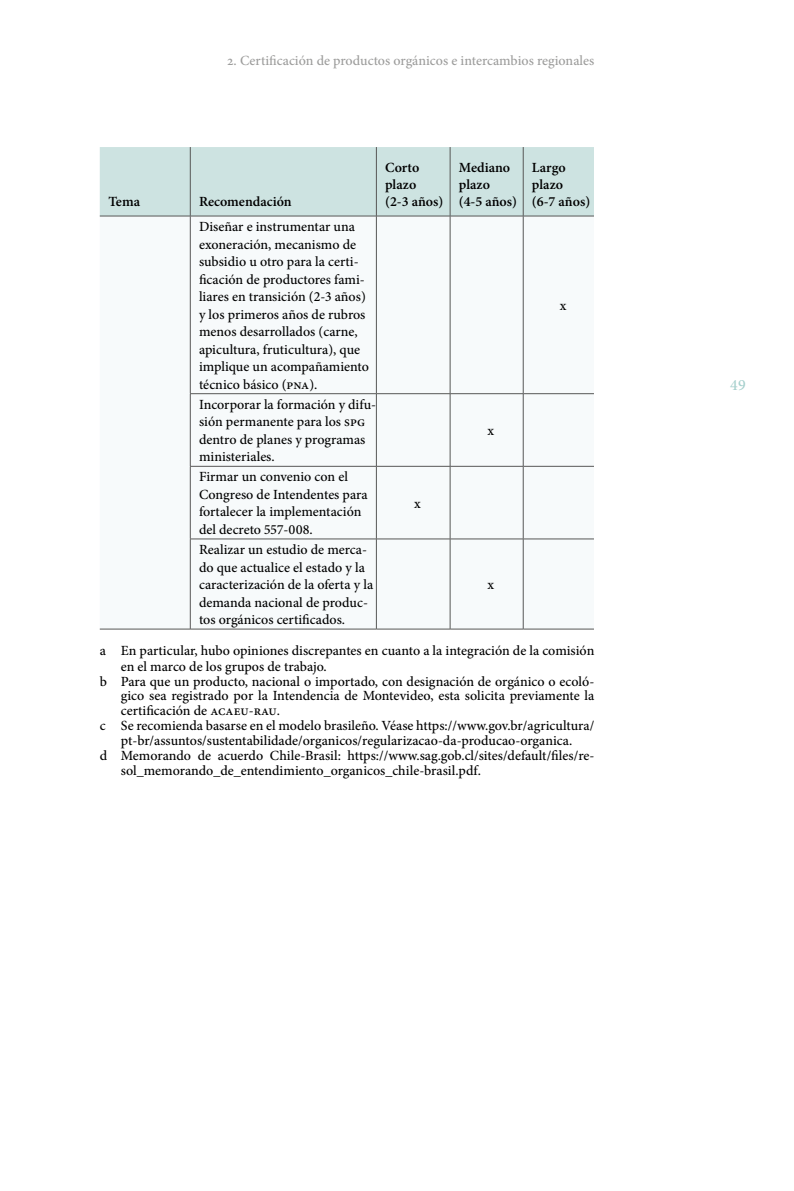
<style>
.page{position:relative;width:794px;height:1191px;background:#fff}
.page>*{position:absolute;margin:0;border:0;box-sizing:border-box;transform-origin:0 0}
.t1{font:500 15.75px "Minion Pro";color:#a6d0cd}
.t2{font:500 14px/17.5px "Minion Pro";color:#000}
.t3{font:600 14px/16.8px "Minion Pro";color:#000}
.t4{font:500 14px "Minion Pro";color:#9d9d9c}
</style>
<div class="page">
<div style="left:100px;top:147px;width:494px;height:69px;background:#cde3e1"></div>
<svg style="left:100px;top:217px;width:494px;height:412px"></svg>
<hr style="left:190px;top:147px;width:1px;height:69px;background:#575756">
<hr style="left:376px;top:147px;width:1px;height:69px;background:#575756">
<hr style="left:450px;top:147px;width:1px;height:69px;background:#575756">
<hr style="left:523px;top:147px;width:1px;height:69px;background:#575756">
<hr style="left:100px;top:216px;width:90px;height:1px;background:#575756">
<hr style="left:190px;top:216px;width:186px;height:1px;background:#575756">
<hr style="left:376px;top:216px;width:74px;height:1px;background:#575756">
<hr style="left:450px;top:216px;width:73px;height:1px;background:#575756">
<hr style="left:523px;top:216px;width:71px;height:1px;background:#575756">
<hr style="left:190px;top:216px;width:1px;height:177px;background:#575756">
<hr style="left:376px;top:216px;width:1px;height:177px;background:#575756">
<hr style="left:450px;top:216px;width:1px;height:177px;background:#575756">
<hr style="left:523px;top:216px;width:1px;height:177px;background:#575756">
<hr style="left:190px;top:393px;width:186px;height:1px;background:#575756">
<hr style="left:190px;top:394px;width:1px;height:72px;background:#575756">
<hr style="left:376px;top:393px;width:74px;height:1px;background:#575756">
<hr style="left:376px;top:394px;width:1px;height:72px;background:#575756">
<hr style="left:450px;top:393px;width:73px;height:1px;background:#575756">
<hr style="left:450px;top:394px;width:1px;height:72px;background:#575756">
<hr style="left:523px;top:394px;width:1px;height:72px;background:#575756">
<hr style="left:190px;top:466px;width:186px;height:1px;background:#575756">
<hr style="left:190px;top:466px;width:1px;height:73px;background:#575756">
<hr style="left:376px;top:466px;width:74px;height:1px;background:#575756">
<hr style="left:376px;top:466px;width:1px;height:73px;background:#575756">
<hr style="left:450px;top:466px;width:73px;height:1px;background:#575756">
<hr style="left:450px;top:466px;width:1px;height:73px;background:#575756">
<hr style="left:523px;top:466px;width:1px;height:73px;background:#575756">
<hr style="left:190px;top:538px;width:186px;height:1px;background:#575756">
<hr style="left:190px;top:539px;width:1px;height:90px;background:#575756">
<hr style="left:376px;top:538px;width:74px;height:1px;background:#575756">
<hr style="left:376px;top:539px;width:1px;height:90px;background:#575756">
<hr style="left:450px;top:538px;width:73px;height:1px;background:#575756">
<hr style="left:450px;top:539px;width:1px;height:90px;background:#575756">
<hr style="left:523px;top:539px;width:1px;height:90px;background:#575756">
<hr style="left:190px;top:629px;width:186px;height:1px;background:#575756">
<hr style="left:376px;top:629px;width:74px;height:1px;background:#575756">
<hr style="left:450px;top:629px;width:73px;height:1px;background:#575756">
<hr style="left:523px;top:393px;width:71px;height:1px;background:#575756">
<hr style="left:523px;top:466px;width:71px;height:1px;background:#575756">
<hr style="left:523px;top:538px;width:71px;height:1px;background:#575756">
<hr style="left:100px;top:629px;width:90px;height:1px;background:#575756">
<hr style="left:523px;top:629px;width:71px;height:1px;background:#575756">
<p class="t4" style="left:227px;top:51px;width:368px">2. Certificación de productos orgánicos e intercambios regionales</p>
<p class="t3" style="left:108px;top:192px;width:33px">Tema</p>
<p class="t3" style="left:199px;top:192px;width:94px">Recomendación</p>
<p class="t2" style="left:199px;top:218px;width:171px">Diseñar e instrumentar una exoneración, mecanismo de subsidio u otro para la certi&shy;ficación de productores fami&shy;liares en transición (2-3 años) y los primeros años de rubros menos desarrollados (carne, apicultura, fruticultura), que implique un acompañamiento técnico básico (pna).</p>
<p class="t2" style="left:199px;top:395px;width:179px">Incorporar la formación y difu&shy;sión permanente para los spg dentro de planes y programas ministeriales.</p>
<p class="t2" style="left:199px;top:468px;width:170px">Firmar un convenio con el<br>Congreso de Intendentes para fortalecer la implementación del decreto 557-008.</p>
<p class="t2" style="left:199px;top:541px;width:176px">Realizar un estudio de merca&shy;do que actualice el estado y la caracterización de la oferta y la demanda nacional de produc&shy;tos orgánicos certificados.</p>
<p class="t3" style="left:385px;top:159px;width:60px">Corto plazo<br>(2-3 años)</p>
<p class="t3" style="left:459px;top:159px;width:60px">Mediano plazo (4-5 años)</p>
<p class="t3" style="left:532px;top:159px;width:60px">Largo plazo (6-7 años)</p>
<p class="t2" style="left:414px;top:494px;width:8px">x</p>
<p class="t2" style="left:487px;top:422px;width:8px">x</p>
<p class="t2" style="left:487px;top:576px;width:8px">x</p>
<p class="t2" style="left:559px;top:297px;width:8px">x</p>
<p class="t2" style="left:100px;top:641px;width:496px">a En particular, hubo opiniones discrepantes en cuanto a la integración de la comisión</p>
<p class="t2" style="left:121px;top:657px;width:208px">en el marco de los grupos de trabajo.</p>
<p class="t2" style="left:100px;top:672px;width:496px">b Para que un producto, nacional o importado, con designación de orgánico o ecoló-</p>
<p class="t2" style="left:121px;top:687px;width:475px">gico sea registrado por la Intendencia de Montevideo, esta solicita previamente la</p>
<p class="t2" style="left:121px;top:702px;width:161px">certificación de acaeu-rau.</p>
<p class="t2" style="left:100px;top:717px;width:496px">c Se recomienda basarse en el modelo brasileño. Véase https://www.gov.br/agricultura/</p>
<p class="t2" style="left:121px;top:732px;width:453px">pt-br/assuntos/sustentabilidade/organicos/regularizacao-da-producao-organica.</p>
<p class="t2" style="left:100px;top:746px;width:496px">d Memorando de acuerdo Chile-Brasil: https://www.sag.gob.cl/sites/default/files/re-</p>
<p class="t2" style="left:121px;top:761px;width:362px">sol_memorando_de_entendimiento_organicos_chile-brasil.pdf.</p>
<p class="t1" style="left:730px;top:374px;width:17px">49</p>
</div>
